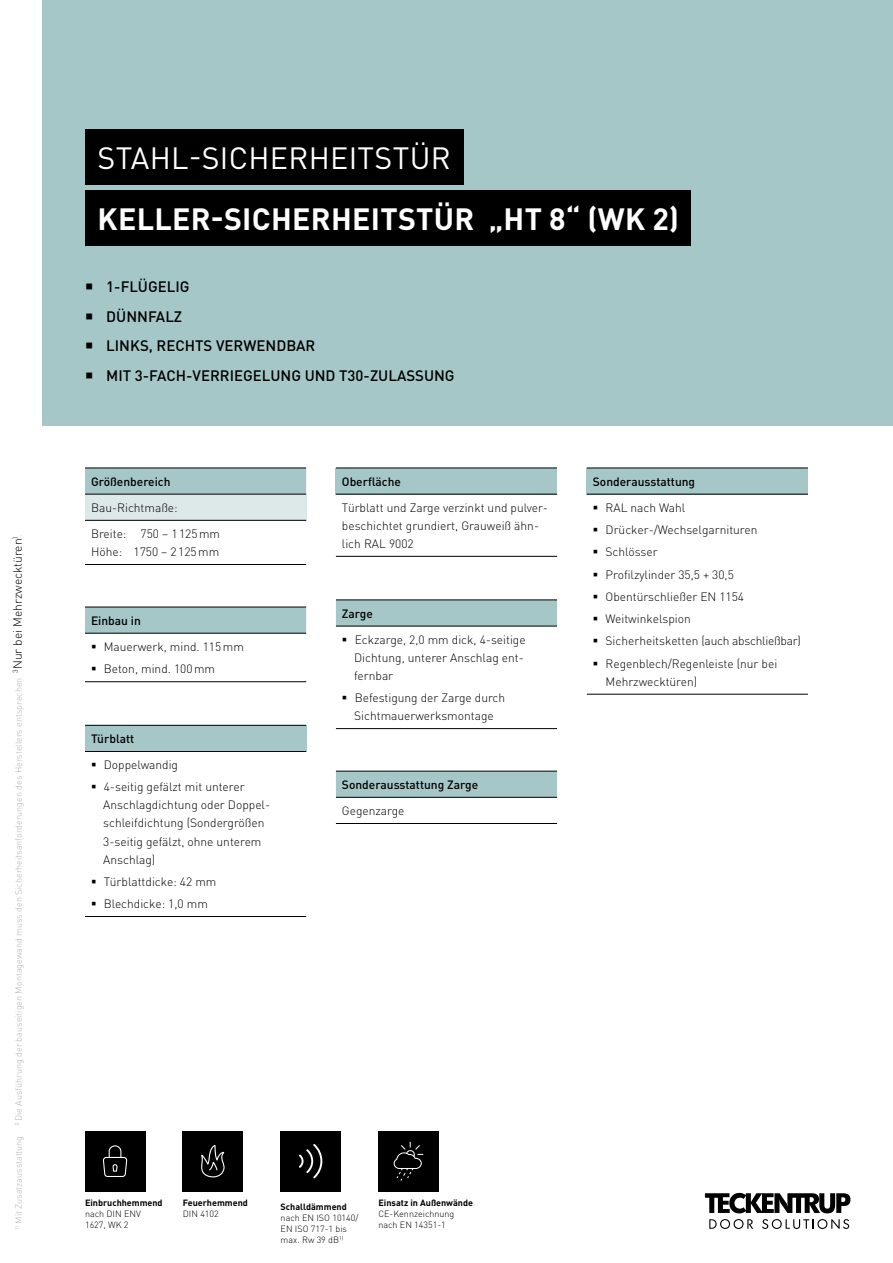
<style>
.page{position:relative;width:893px;height:1263px;background:#fff}
.page>*{position:absolute;margin:0;border:0;box-sizing:border-box;transform-origin:0 0}
.t1{font:700 30.45px "DIN Pro";letter-spacing:.01em;color:#fff}
.t2{font:30.45px "DIN Pro";letter-spacing:.01em;color:#fff}
.t3{font:500 15px "DIN Pro";color:#000}
.t4{font:300 12px/18px "DIN Pro";color:#000}
.t5{font:500 12px "DIN Pro";color:#000}
.t6{font:300 9px "DIN Pro";color:#b1b2b3}
.t7{font:300 9px/10.8px "DIN Pro";color:#000}
.t8{font:700 9px "DIN Pro";color:#000}
.s1{font-size:12px;color:#000}
</style>
<div class="page">
<div style="left:43px;top:0;width:850px;height:425px;background:#a6c7c8"></div>
<div style="left:183px;top:1131px;width:60px;height:60px;background:#000"></div>
<svg style="left:201px;top:1145px;width:24px;height:32px"></svg>
<div style="left:281px;top:1131px;width:60px;height:60px;background:#000"></div>
<svg style="left:299px;top:1144px;width:23px;height:34px"></svg>
<div style="left:85px;top:1131px;width:60px;height:60px;background:#000"></div>
<svg style="left:103px;top:1145px;width:24px;height:32px"></svg>
<div style="left:378px;top:1131px;width:60px;height:60px;background:#000"></div>
<svg style="left:393px;top:1142px;width:30px;height:39px"></svg>
<div style="left:85px;top:130px;width:378px;height:55px;background:#000"></div>
<div style="left:85px;top:190px;width:606px;height:56px;background:#000"></div>
<svg style="left:85px;top:469px;width:221px;height:164px"></svg>
<div style="left:85px;top:494px;width:221px;height:26px;background:#dde8e9"></div>
<hr style="left:85px;top:468px;width:221px;height:1px;background:#000">
<hr style="left:85px;top:494px;width:221px;height:1px;background:#000">
<hr style="left:85px;top:520px;width:221px;height:1px;background:#000">
<hr style="left:85px;top:564px;width:221px;height:1px;background:#000">
<hr style="left:85px;top:607px;width:221px;height:1px;background:#000">
<hr style="left:85px;top:633px;width:221px;height:1px;background:#000">
<hr style="left:85px;top:681px;width:221px;height:1px;background:#000">
<div style="left:85px;top:725px;width:221px;height:26px;background:#a6c7c8"></div>
<hr style="left:85px;top:725px;width:221px;height:1px;background:#000">
<hr style="left:85px;top:751px;width:221px;height:1px;background:#000">
<hr style="left:85px;top:916px;width:221px;height:1px;background:#000">
<div style="left:336px;top:468px;width:221px;height:26px;background:#a6c7c8"></div>
<hr style="left:336px;top:468px;width:221px;height:1px;background:#000">
<hr style="left:336px;top:494px;width:221px;height:1px;background:#000">
<hr style="left:336px;top:556px;width:221px;height:1px;background:#000">
<svg style="left:336px;top:601px;width:221px;height:196px"></svg>
<hr style="left:336px;top:600px;width:221px;height:1px;background:#000">
<hr style="left:336px;top:626px;width:221px;height:1px;background:#000">
<hr style="left:336px;top:728px;width:221px;height:1px;background:#000">
<hr style="left:336px;top:771px;width:221px;height:1px;background:#000">
<hr style="left:336px;top:797px;width:221px;height:1px;background:#000">
<hr style="left:336px;top:823px;width:221px;height:1px;background:#000">
<div style="left:587px;top:468px;width:221px;height:26px;background:#a6c7c8"></div>
<hr style="left:587px;top:468px;width:221px;height:1px;background:#000">
<hr style="left:587px;top:494px;width:221px;height:1px;background:#000">
<hr style="left:587px;top:694px;width:221px;height:1px;background:#000">
<svg style="left:705px;top:1192px;width:145px;height:37px"></svg>
<p class="t6" style="left:13px;top:1230px;width:697px;rotate:-90deg"><sup>1)</sup> Mit Zusatzausstattung <sup>2)</sup> Die Ausführung der bauseitigen Montagewand muss den Sicherheitsanforderungen des Herstellers entsprechen <sup>3</sup><span class="s1">Nur bei Mehrzwecktüren</span><sup>)</sup>.</p>
<h1 class="t2" style="left:97px;top:137px;width:355px">STAHL-SICHERHEITSTÜR</h1>
<h1 class="t1" style="left:97px;top:198px;width:583px">KELLER-SICHERHEITSTÜR „HT 8“ (WK 2)</h1>
<p class="t3" style="left:85px;top:277px;width:106px">○ 1-FLÜGELIG</p>
<p class="t3" style="left:85px;top:306px;width:99px">○ DÜNNFALZ</p>
<p class="t3" style="left:85px;top:336px;width:232px">○ LINKS, RECHTS VERWENDBAR</p>
<p class="t3" style="left:85px;top:365px;width:371px">○ MIT 3-FACH-VERRIEGELUNG UND T30-ZULASSUNG</p>
<p class="t5" style="left:91px;top:473px;width:81px">Größenbereich</p>
<p class="t4" style="left:91px;top:494px;width:131px;line-height:26.1px">Bau-Richtmaße:<br>Breite: 750 – 1125mm</p>
<p class="t4" style="left:91px;top:542px;width:130px">Höhe: 1750 – 2125mm</p>
<p class="t5" style="left:91px;top:612px;width:51px">Einbau in</p>
<p class="t4" style="left:91px;top:637px;width:154px">▪ Mauerwerk, mind. 115mm</p>
<p class="t4" style="left:91px;top:659px;width:126px">▪ Beton, mind. 100mm</p>
<p class="t5" style="left:91px;top:730px;width:45px">Türblatt</p>
<p class="t4" style="left:91px;top:755px;width:89px">▪ Doppelwandig</p>
<p class="t4" style="left:103px;top:778px;width:168px;text-indent:-12px">▪ 4-seitig gefälzt mit unterer<br>Anschlagdichtung oder Doppel&shy;schleifdichtung (Sondergrößen<br>3-seitig gefälzt, ohne unterem<br>Anschlag)</p>
<p class="t4" style="left:91px;top:872px;width:127px">▪ Türblattdicke: 42 mm</p>
<p class="t4" style="left:91px;top:894px;width:118px">▪ Blechdicke: 1,0 mm</p>
<p class="t5" style="left:342px;top:473px;width:61px">Oberfläche</p>
<p class="t4" style="left:342px;top:498px;width:208px">Türblatt und Zarge verzinkt und pulver&shy;beschichtet grundiert, Grauweiß ähn&shy;lich RAL 9002</p>
<p class="t5" style="left:342px;top:605px;width:32px">Zarge</p>
<p class="t4" style="left:354px;top:630px;width:173px;text-indent:-12px">▪ Eckzarge, 2,0 mm dick, 4-seitige<br>Dichtung, unterer Anschlag ent&shy;fernbar</p>
<p class="t4" style="left:342px;top:688px;width:165px;text-align:center">▪ Befestigung der Zarge durch<br>Sichtmauerwerksmontage</p>
<p class="t5" style="left:342px;top:776px;width:138px">Sonderausstattung Zarge</p>
<p class="t4" style="left:342px;top:801px;width:64px">Gegenzarge</p>
<p class="t5" style="left:593px;top:473px;width:104px">Sonderausstattung</p>
<p class="t4" style="left:593px;top:498px;width:94px">▪ RAL nach Wahl</p>
<p class="t4" style="left:593px;top:520px;width:166px">▪ Drücker-/Wechselgarnituren</p>
<p class="t4" style="left:593px;top:543px;width:66px">▪ Schlösser</p>
<p class="t4" style="left:593px;top:565px;width:143px">▪ Profilzylinder 35,5 + 30,5</p>
<p class="t4" style="left:593px;top:587px;width:153px">▪ Obentürschließer EN 1154</p>
<p class="t4" style="left:593px;top:609px;width:100px">▪ Weitwinkelspion</p>
<p class="t4" style="left:593px;top:631px;width:210px">▪ Sicherheitsketten (auch abschließbar)</p>
<p class="t4" style="left:606px;top:654px;width:173px;text-indent:-13px">▪ Regenblech/Regenleiste (nur bei<br>Mehrzwecktüren)</p>
<p class="t8" style="left:85px;top:1197px;width:79px">Einbruchhemmend</p>
<p class="t7" style="left:85px;top:1208px;width:57px">nach DIN ENV<br>1627, WK 2</p>
<p class="t8" style="left:183px;top:1197px;width:67px">Feuerhemmend</p>
<p class="t7" style="left:183px;top:1208px;width:38px">DIN 4102</p>
<p class="t8" style="left:281px;top:1201px;width:68px">Schalldämmend</p>
<p class="t7" style="left:281px;top:1212px;width:79px">nach EN ISO 10140/<br>EN ISO 717-1 bis max. Rw 39 dB<sup>1)</sup></p>
<p class="t8" style="left:378px;top:1197px;width:96px">Einsatz in Außenwände</p>
<p class="t7" style="left:378px;top:1208px;width:77px">CE-Kennzeichnung nach EN 14351-1</p>
</div>
